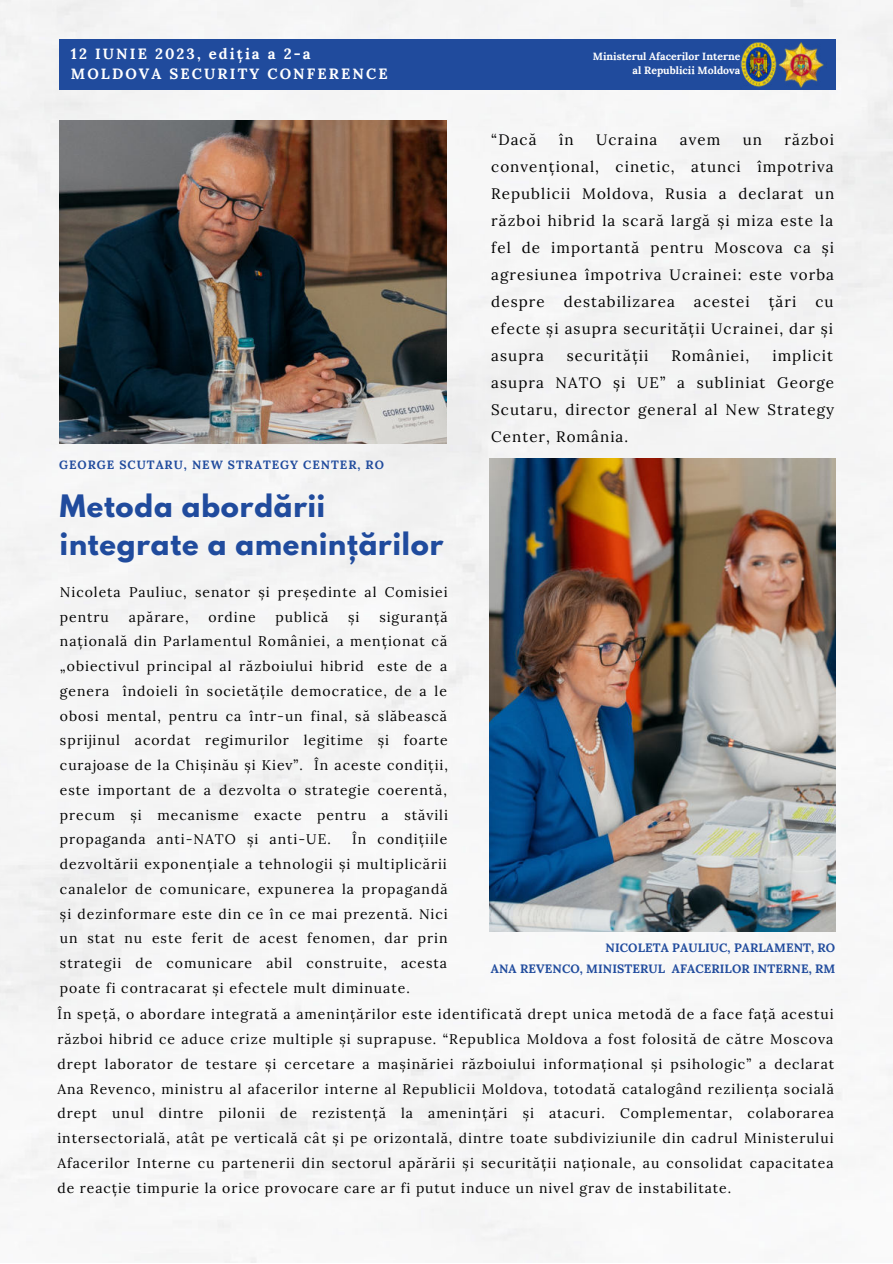
<style>
.page{position:relative;width:893px;height:1264px;background:#fff}
.page>*{position:absolute;margin:0;border:0;box-sizing:border-box;transform-origin:0 0}
.t1{font:700 27.3px/38.2px "League Spartan";letter-spacing:.03em;color:#204b9d}
.t2{font:15.15px/27px "Lora";letter-spacing:.07em;color:#000;text-align:justify}
.t3{font:700 14.85px/20.2px "Lora";letter-spacing:.14em;color:#fff}
.t4{font:13.95px/24.8px "Lora";letter-spacing:.07em;color:#000;text-align:justify}
.t5{font:700 12.15px/21.3px "Lora";letter-spacing:.005em;color:#204b9d;text-align:right}
.t6{font:700 12px "Lora";letter-spacing:.08em;color:#204b9d}
.t7{font:700 10.5px/14px "Lora";color:#fff;text-align:right}
</style>
<div class="page">
<div style="left:0;top:0;width:892px;height:1262px;background:#f6f6f6"></div>
<img style="left:59px;top:121px;width:387px;height:322px">
<div style="left:59px;top:39px;width:776px;height:51px;background:#204b9d"></div>
<img style="left:489px;top:459px;width:346px;height:472px">
<img style="left:740px;top:42px;width:84px;height:46px">
<p class="t3" style="left:71px;top:42px;width:318px">12 IUNIE 2023, ediția a 2-a<br>MOLDOVA SECURITY CONFERENCE</p>
<p class="t6" style="left:59px;top:455px;width:326px">GEORGE SCUTARU, NEW STRATEGY CENTER, RO</p>
<h1 class="t1" style="left:60px;top:486px;width:385px">Metoda abordării integrate a amenințărilor</h1>
<p class="t4" style="left:60px;top:578px;width:389px">Nicoleta Pauliuc, senator și președinte al Comisiei pentru</p>
<p class="t4" style="left:60px;top:603px;width:389px;text-indent:319px">siguranță națională din Parlamentul României, a menționat că „obiectivul principal al războiului hibrid este de a genera îndoieli în societățile democratice, de a le obosi mental, pentru ca într-un final, să slăbească sprijinul acordat regimurilor legitime și foarte curajoase de la Chișinău și Kiev”. În aceste condiții, este important de a dezvolta o strategie coerentă, precum și mecanisme exacte pentru a stăvili propaganda anti-NATO și anti-UE.</p>
<p class="t4" style="left:129px;top:603px;width:61px">apărare,</p>
<p class="t4" style="left:208px;top:603px;width:49px">ordine</p>
<p class="t4" style="left:275px;top:603px;width:54px">publică</p>
<p class="t4" style="left:348px;top:603px;width:13px">și</p>
<p class="t4" style="left:60px;top:826px;width:389px;text-indent:292px">În condițiile dezvoltării exponențiale a tehnologii și multiplicării canalelor de comunicare, expunerea la propagandă și dezinformare este din ce în ce mai prezentă. Nici un stat nu este ferit de acest fenomen, dar prin strategii de comunicare abil construite, acesta poate fi contracarat și efectele mult diminuate.</p>
<p class="t7" style="left:593px;top:48px;width:149px">Ministerul Afacerilor Interne al Republicii Moldova</p>
<p class="t2" style="left:491px;top:125px;width:47px">“Dacă</p>
<p class="t2" style="left:559px;top:125px;width:16px">în</p>
<p class="t2" style="left:596px;top:125px;width:63px">Ucraina</p>
<p class="t2" style="left:680px;top:125px;width:42px">avem</p>
<p class="t2" style="left:742px;top:125px;width:21px">un</p>
<p class="t2" style="left:491px;top:125px;width:344px;text-indent:293px">război convențional, cinetic, atunci împotriva Republicii Moldova, Rusia a declarat un război hibrid la scară largă și miza este la fel de importantă pentru Moscova ca și agresiunea împotriva Ucrainei: este vorba despre</p>
<p class="t2" style="left:563px;top:287px;width:113px">destabilizarea</p>
<p class="t2" style="left:694px;top:287px;width:57px">acestei</p>
<p class="t2" style="left:768px;top:287px;width:29px">țări</p>
<p class="t2" style="left:491px;top:287px;width:344px;text-indent:324px">cu efecte și asupra securității Ucrainei, dar și asupra</p>
<p class="t2" style="left:566px;top:341px;width:83px">securității</p>
<p class="t2" style="left:671px;top:341px;width:79px">României,</p>
<p class="t2" style="left:491px;top:341px;width:344px;text-indent:281px">implicit asupra NATO și UE” a subliniat George Scutaru, director general al New Strategy Center, România.</p>
<p class="t5" style="left:491px;top:935px;width:346px">NICOLETA PAULIUC, PARLAMENT, RO<br>ANA REVENCO, MINISTERUL AFACERILOR INTERNE, RM</p>
<p class="t4" style="left:57px;top:1001px;width:778px">În speță, o abordare integrată a amenințărilor este identificată drept unica metodă de a face față acestui război hibrid ce aduce crize multiple și suprapuse. “Republica Moldova a fost folosită de către Moscova drept laborator de testare și cercetare a mașinăriei războiului informațional și psihologic” a declarat Ana Revenco, ministru al afacerilor interne al Republicii Moldova, totodată catalogând reziliența socială drept unul dintre pilonii de rezistență la amenințări și atacuri. Complementar, colaborarea intersectorială, atât pe verticală cât și pe orizontală, dintre toate subdiviziunile din cadrul Ministerului Afacerilor Interne cu partenerii din sectorul apărării și securității naționale, au consolidat capacitatea de reacție timpurie la orice provocare care ar fi putut induce un nivel grav de instabilitate.</p>
</div>
